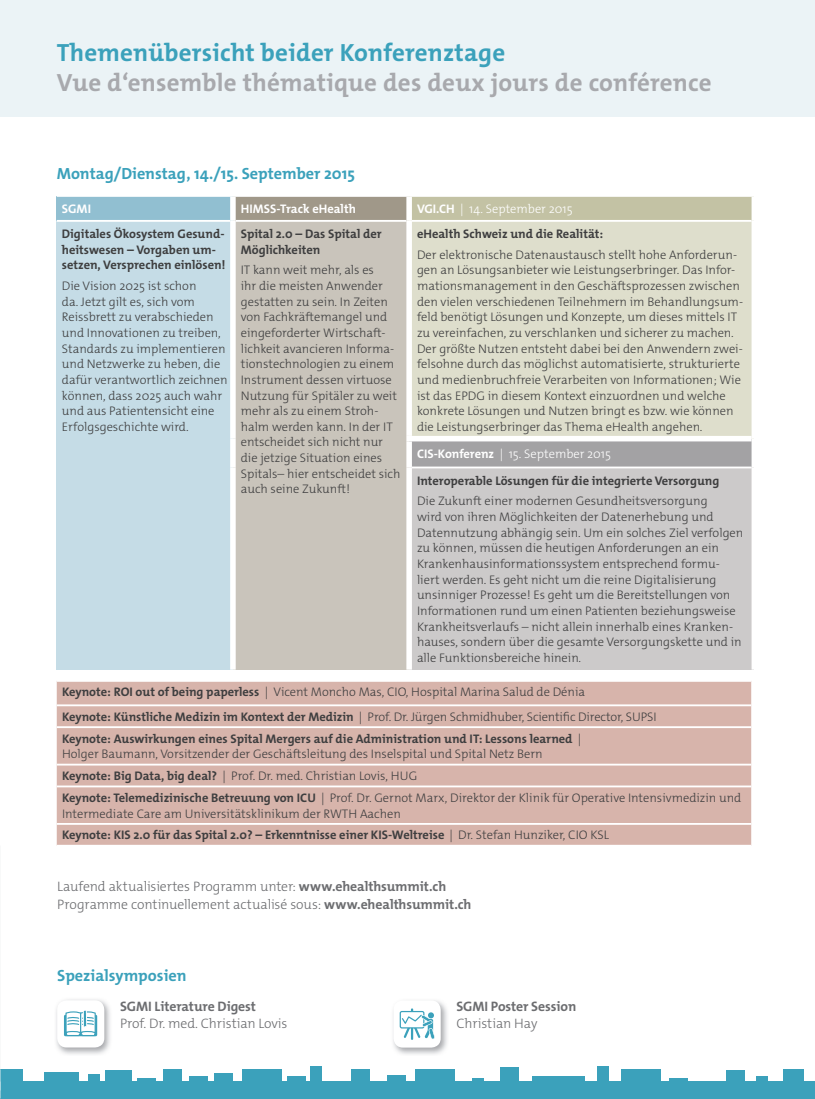
<style>
.page{position:relative;width:815px;height:1099px;background:#fff}
.page>*{position:absolute;margin:0;border:0;box-sizing:border-box;transform-origin:0 0}
.t1{font:700 25px "The Mix Os F";letter-spacing:.01em;color:#a8a9ad}
.t2{font:700 25px "The Mix Os F";letter-spacing:.01em;color:#3ba1bb}
.t3{font:700 16.25px "The Mix Os F";color:#3ba1bb}
.t4{font:300 13.75px/17.5px "The Mix Os F";letter-spacing:-.01em;color:#6c6d70}
.t5{font:700 13.75px "The Mix Os F";letter-spacing:-.005em;color:#6c6d70}
.t6{font:300 12.5px/15.6px "The Mix Os F";color:#3e3e3f}
.t7{font:700 12.5px/15.6px "The Mix Os F";color:#3e3e3f}
.t8{font:300 12.5px "The Mix Os F";color:#fff}
.t9{font:700 12.5px "The Mix Os F";color:#fff}
.s1{font-weight:700}
.s2{color:#fff}
.s3{font-weight:300;color:#fff}
.s4{font-weight:300}
</style>
<div class="page">
<div style="left:0;top:0;width:815px;height:117px;background:#ebf3f6"></div>
<div style="left:0;top:1081px;width:815px;height:17px;background:#3ba1bb"></div>
<div style="left:0;top:1069px;width:23px;height:21px;background:#3ba1bb"></div>
<div style="left:44px;top:1071px;width:35px;height:20px;background:#3ba1bb"></div>
<div style="left:88px;top:1074px;width:12px;height:24px;background:#3ba1bb"></div>
<div style="left:310px;top:1066px;width:12px;height:29px;background:#3ba1bb"></div>
<div style="left:472px;top:1078px;width:12px;height:20px;background:#3ba1bb"></div>
<div style="left:597px;top:1065px;width:12px;height:29px;background:#3ba1bb"></div>
<div style="left:756px;top:1076px;width:11px;height:17px;background:#3ba1bb"></div>
<div style="left:105px;top:1070px;width:27px;height:21px;background:#3ba1bb"></div>
<div style="left:137px;top:1078px;width:19px;height:20px;background:#3ba1bb"></div>
<div style="left:163px;top:1069px;width:19px;height:21px;background:#3ba1bb"></div>
<div style="left:189px;top:1076px;width:19px;height:20px;background:#3ba1bb"></div>
<div style="left:214px;top:1073px;width:19px;height:20px;background:#3ba1bb"></div>
<div style="left:288px;top:1076px;width:18px;height:20px;background:#3ba1bb"></div>
<div style="left:351px;top:1069px;width:19px;height:21px;background:#3ba1bb"></div>
<div style="left:387px;top:1075px;width:19px;height:23px;background:#3ba1bb"></div>
<div style="left:669px;top:1078px;width:19px;height:16px;background:#3ba1bb"></div>
<div style="left:726px;top:1069px;width:19px;height:23px;background:#3ba1bb"></div>
<div style="left:500px;top:1066px;width:18px;height:23px;background:#3ba1bb"></div>
<div style="left:242px;top:1069px;width:39px;height:21px;background:#3ba1bb"></div>
<div style="left:415px;top:1069px;width:39px;height:20px;background:#3ba1bb"></div>
<div style="left:532px;top:1076px;width:52px;height:20px;background:#3ba1bb"></div>
<div style="left:621px;top:1069px;width:40px;height:21px;background:#3ba1bb"></div>
<div style="left:784px;top:1069px;width:20px;height:21px;background:#3ba1bb"></div>
<div style="left:57px;top:681px;width:694px;height:163px;background:#d7b4ab"></div>
<hr style="left:57px;top:704px;width:694px;height:2px;background:#fff">
<hr style="left:57px;top:726px;width:694px;height:2px;background:#fff">
<hr style="left:57px;top:763px;width:694px;height:2px;background:#fff">
<hr style="left:57px;top:785px;width:694px;height:2px;background:#fff">
<hr style="left:57px;top:823px;width:694px;height:1px;background:#fff">
<img style="left:56px;top:999px;width:54px;height:56px">
<div style="left:57px;top:1000px;width:47px;height:47px;background:#fff;border-radius:9px"></div>
<svg style="left:64px;top:1010px;width:33px;height:26px"></svg>
<img style="left:393px;top:1000px;width:54px;height:55px">
<div style="left:394px;top:1000px;width:47px;height:47px;background:#fff;border-radius:9px"></div>
<hr style="left:411px;top:1008px;width:2px;height:31px;background:#3ba1bb">
<div style="left:400px;top:1010px;width:24px;height:18px;border:1px solid #3ba1bb;border-radius:2px"></div>
<svg style="left:401px;top:1012px;width:34px;height:27px"></svg>
<div style="left:57px;top:196px;width:176px;height:25px;background:#91bfd1"></div>
<div style="left:233px;top:196px;width:176px;height:25px;background:#a09889"></div>
<div style="left:409px;top:196px;width:344px;height:25px;background:#c3c2a4"></div>
<div style="left:57px;top:221px;width:176px;height:448px;background:#c5dce6"></div>
<div style="left:233px;top:221px;width:176px;height:448px;background:#c9c4bb"></div>
<div style="left:409px;top:221px;width:344px;height:217px;background:#dedecc"></div>
<div style="left:409px;top:438px;width:344px;height:29px;background:#a3a2a4"></div>
<div style="left:409px;top:467px;width:344px;height:202px;background:#cccaca"></div>
<hr style="left:57px;top:195px;width:176px;height:2px;background:#fff">
<hr style="left:233px;top:195px;width:176px;height:2px;background:#fff">
<hr style="left:409px;top:195px;width:346px;height:2px;background:#fff">
<hr style="left:57px;top:220px;width:173px;height:2px;background:#fff">
<hr style="left:236px;top:220px;width:170px;height:2px;background:#fff">
<hr style="left:412px;top:220px;width:340px;height:2px;background:#fff">
<div style="left:230px;top:197px;width:6px;height:24px;background:#fff"></div>
<div style="left:406px;top:197px;width:6px;height:24px;background:#fff"></div>
<div style="left:230px;top:221px;width:6px;height:217px;background:#fff"></div>
<div style="left:406px;top:221px;width:6px;height:215px;background:#fff"></div>
<div style="left:230px;top:438px;width:6px;height:29px;background:#fff"></div>
<div style="left:406px;top:441px;width:6px;height:26px;background:#fff"></div>
<div style="left:230px;top:467px;width:6px;height:202px;background:#fff"></div>
<div style="left:406px;top:467px;width:6px;height:202px;background:#fff"></div>
<div style="left:406px;top:436px;width:346px;height:5px;background:#fff"></div>
<hr style="left:412px;top:466px;width:340px;height:2px;background:#fff">
<hr style="left:752px;top:197px;width:3px;height:24px;background:#fff">
<hr style="left:752px;top:221px;width:3px;height:217px;background:#fff">
<hr style="left:752px;top:438px;width:3px;height:29px;background:#fff">
<hr style="left:752px;top:467px;width:3px;height:202px;background:#fff">
<img style="left:0;top:845px;width:1px;height:253px">
<h1 class="t2" style="left:57px;top:37px;width:450px">Themenübersicht beider Konferenztage</h1>
<h1 class="t1" style="left:57px;top:67px;width:656px">Vue d‘ensemble thématique des deux jours de conférence</h1>
<h2 class="t3" style="left:57px;top:163px;width:300px">Montag/Dienstag, 14./15. September 2015</h2>
<p class="t9" style="left:62px;top:201px;width:31px">SGMI</p>
<p class="t9" style="left:241px;top:201px;width:117px">HIMSS-Track eHealth</p>
<p class="t8" style="left:417px;top:201px;width:157px"><span class="s1">VGI.CH</span> | 14. September 2015</p>
<p class="t7" style="left:62px;top:226px;width:165px">Digitales Ökosystem Gesund&shy;heitswesen – Vorgaben um&shy;setzen, Versprechen einlösen!</p>
<p class="t6" style="left:62px;top:278px;width:167px">Die Vision 2025 ist schon<br>da. Jetzt gilt es, sich vom<br>Reissbrett zu verabschieden und Innovationen zu treiben,<br>Standards zu implementieren und Netzwerke zu heben, die dafür verantwortlich zeichnen können, dass 2025 auch wahr und aus Patientensicht eine<br>Erfolgsgeschichte wird.</p>
<p class="t7" style="left:241px;top:226px;width:143px">Spital 2.0 – Das Spital der<br>Möglichkeiten</p>
<p class="t6" style="left:241px;top:262px;width:161px">IT kann weit mehr, als es<br>ihr die meisten Anwender gestatten zu sein. In Zeiten von Fachkräftemangel und eingeforderter Wirtschaft&shy;lichkeit avancieren Informa&shy;tionstechnologien zu einem<br>Instrument dessen virtuose<br>Nutzung für Spitäler zu weit mehr als zu einem Stroh&shy;halm werden kann. In der IT entscheidet sich nicht nur die jetzige Situation eines<br>Spitals– hier entscheidet sich auch seine Zukunft!</p>
<p class="t7" style="left:417px;top:226px;width:188px">eHealth Schweiz und die Realität:</p>
<p class="t6" style="left:417px;top:247px;width:328px">Der elektronische Datenaustausch stellt hohe Anforderun&shy;gen an Lösungsanbieter wie Leistungserbringer. Das Infor&shy;mationsmanagement in den Geschäftsprozessen zwischen den vielen verschiedenen Teilnehmern im Behandlungsum&shy;feld benötigt Lösungen und Konzepte, um dieses mittels IT zu vereinfachen, zu verschlanken und sicherer zu machen.<br>Der größte Nutzen entsteht dabei bei den Anwendern zwei&shy;felsohne durch das möglichst automatisierte, strukturierte und medienbruchfreie Verarbeiten von Informationen; Wie ist das EPDG in diesem Kontext einzuordnen und welche konkrete Lösungen und Nutzen bringt es bzw. wie können die Leistungserbringer das Thema eHealth angehen.</p>
<p class="t7" style="left:417px;top:440px;width:304px;line-height:26.9px"><span class="s2">CIS-Konferenz</span> <span class="s3">| 15. September 2015<br></span>Interoperable Lösungen für die integrierte Versorgung</p>
<p class="t6" style="left:417px;top:493px;width:328px">Die Zukunft einer modernen Gesundheitsversorgung<br>wird von ihren Möglichkeiten der Datenerhebung und Datennutzung abhängig sein. Um ein solches Ziel verfolgen zu können, müssen die heutigen Anforderungen an ein Krankenhausinformationssystem entsprechend formu&shy;liert werden. Es geht nicht um die reine Digitalisierung unsinniger Prozesse! Es geht um die Bereitstellungen von Informationen rund um einen Patienten beziehungsweise Krankheitsverlaufs – nicht allein innerhalb eines Kranken&shy;hauses, sondern über die gesamte Versorgungskette und in alle Funktionsbereiche hinein.</p>
<p class="t6" style="left:62px;top:680px;width:596px;line-height:24.5px"><span class="s1">Keynote: ROI out of being paperless</span> | Vicent Moncho Mas, CIO, Hospital Marina Salud de Dénia<br><span class="s1">Keynote: Künstliche Medizin im Kontext der Medizin</span> | Prof. Dr. Jürgen Schmidhuber, Scientific Director, SUPSI</p>
<p class="t7" style="left:62px;top:730px;width:521px">Keynote: Auswirkungen eines Spital Mergers auf die Administration und IT: Lessons learned <span class="s4">|<br>Holger Baumann, Vorsitzender der Geschäftsleitung des Inselspital und Spital Netz Bern</span></p>
<p class="t6" style="left:62px;top:765px;width:681px;line-height:21.9px"><span class="s1">Keynote: Big Data, big deal?</span> | Prof. Dr. med. Christian Lovis, HUG<br><span class="s1">Keynote: Telemedizinische Betreuung von ICU</span> | Prof. Dr. Gernot Marx, Direktor der Klinik für Operative Intensivmedizin und</p>
<p class="t6" style="left:62px;top:802px;width:549px;line-height:21.8px">Intermediate Care am Universitätsklinikum der RWTH Aachen<br><span class="s1">Keynote: KIS 2.0 für das Spital 2.0? – Erkenntnisse einer KIS-Weltreise</span> | Dr. Stefan Hunziker, CIO KSL</p>
<p class="t4" style="left:57px;top:877px;width:416px">Laufend aktualisiertes Programm unter: <span class="s1">www.ehealthsummit.ch<br></span>Programme continuellement actualisé sous: <span class="s1">www.ehealthsummit.ch</span></p>
<h2 class="t3" style="left:57px;top:965px;width:131px">Spezialsymposien</h2>
<p class="t5" style="left:120px;top:997px;width:138px">SGMI Literature Digest</p>
<p class="t4" style="left:120px;top:1014px;width:169px">Prof. Dr. med. Christian Lovis</p>
<p class="t5" style="left:456px;top:997px;width:121px">SGMI Poster Session</p>
<p class="t4" style="left:456px;top:1014px;width:83px">Christian Hay</p>
</div>
